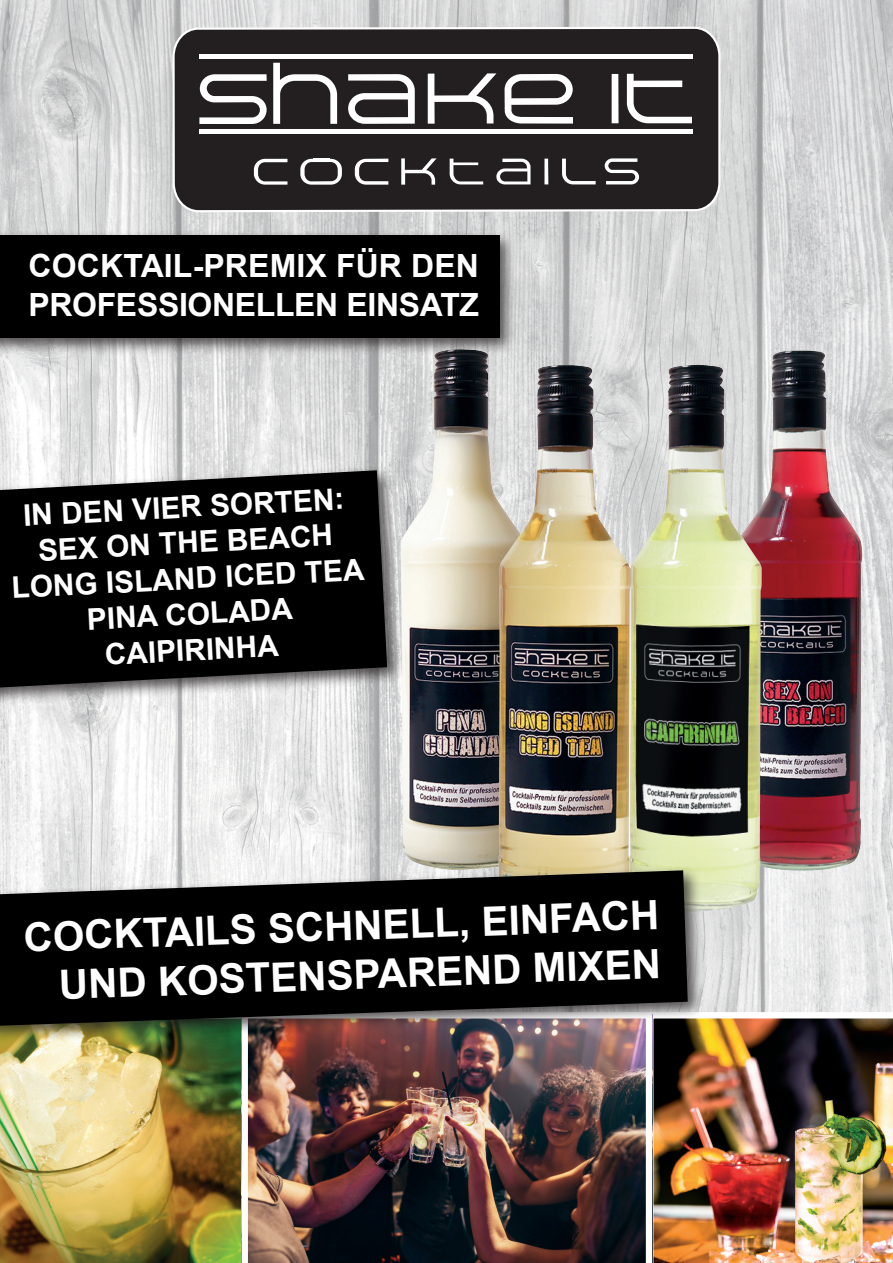
<style>
.page{position:relative;width:893px;height:1263px;background:#fff}
.page>*{position:absolute;margin:0;border:0;box-sizing:border-box;transform-origin:0 0}
.t1{font:700 40.5px/48.6px "Arial";color:#fff;text-align:right}
.t2{font:700 31.95px/38.4px "Arial";letter-spacing:-.01em;color:#fff}
.t3{font:700 29.85px/35.8px "Arial";color:#fff;text-align:center}
</style>
<div class="page">
<img style="left:0;top:0;width:893px;height:1012px">
<img style="left:652px;top:1018px;width:241px;height:245px">
<img style="left:0;top:1045px;width:242px;height:218px">
<img style="left:247px;top:1045px;width:399px;height:218px">
<svg style="left:173px;top:27px;width:548px;height:185px;background:#2f2b2c"></svg>
<svg style="left:199px;top:74px;width:68px;height:50px"></svg>
<svg style="left:273px;top:63px;width:64px;height:61px"></svg>
<svg style="left:348px;top:74px;width:67px;height:50px"></svg>
<svg style="left:428px;top:73px;width:68px;height:51px"></svg>
<svg style="left:505px;top:74px;width:68px;height:50px"></svg>
<div style="left:612px;top:74px;width:6px;height:49px;background:#fff"></div>
<svg style="left:627px;top:74px;width:65px;height:49px"></svg>
<div style="left:200px;top:54px;width:493px;height:5px;background:#fff"></div>
<div style="left:200px;top:129px;width:493px;height:5px;background:#fff"></div>
<svg style="left:254px;top:159px;width:33px;height:26px"></svg>
<svg style="left:355px;top:159px;width:33px;height:26px"></svg>
<svg style="left:401px;top:158px;width:36px;height:27px"></svg>
<svg style="left:450px;top:159px;width:33px;height:25px"></svg>
<svg style="left:544px;top:159px;width:4px;height:25px"></svg>
<svg style="left:562px;top:159px;width:34px;height:25px"></svg>
<svg style="left:605px;top:158px;width:34px;height:26px"></svg>
<svg style="left:496px;top:159px;width:34px;height:25px"></svg>
<svg style="left:300px;top:159px;width:42px;height:26px"></svg>
<hr style="left:314px;top:159px;width:16px;height:3px;background:#fff">
<img style="left:391px;top:335px;width:497px;height:600px">
<div style="left:0;top:230px;width:517px;height:126px;background:#231f20;opacity:.75"></div>
<div style="left:0;top:235px;width:499px;height:103px;background:#000001"></div>
<div style="left:0;top:465px;width:404px;height:242px;background:#231f20;opacity:.75"></div>
<svg style="left:0;top:470px;width:387px;height:217px;background:#121213"></svg>
<div style="left:0;top:865px;width:705px;height:180px;background:#231f20;opacity:.75"></div>
<svg style="left:0;top:870px;width:688px;height:156px;background:#1c1b1b"></svg>
<p class="t2" style="left:28px;top:247px;width:452px">COCKTAIL-PREMIX FÜR DEN<br>PROFESSIONELLEN EINSATZ</p>
<p class="t3" style="left:7px;top:498px;width:355px;rotate:-3deg">IN DEN VIER SORTEN:<br>SEX ON THE BEACH<br>LONG ISLAND ICED TEA<br>PINA COLADA<br>CAIPIRINHA</p>
<h1 class="t1" style="left:23px;top:913px;width:637px;rotate:-2deg">COCKTAILS SCHNELL, EINFACH<br>UND KOSTENSPAREND MIXEN</h1>
</div>
